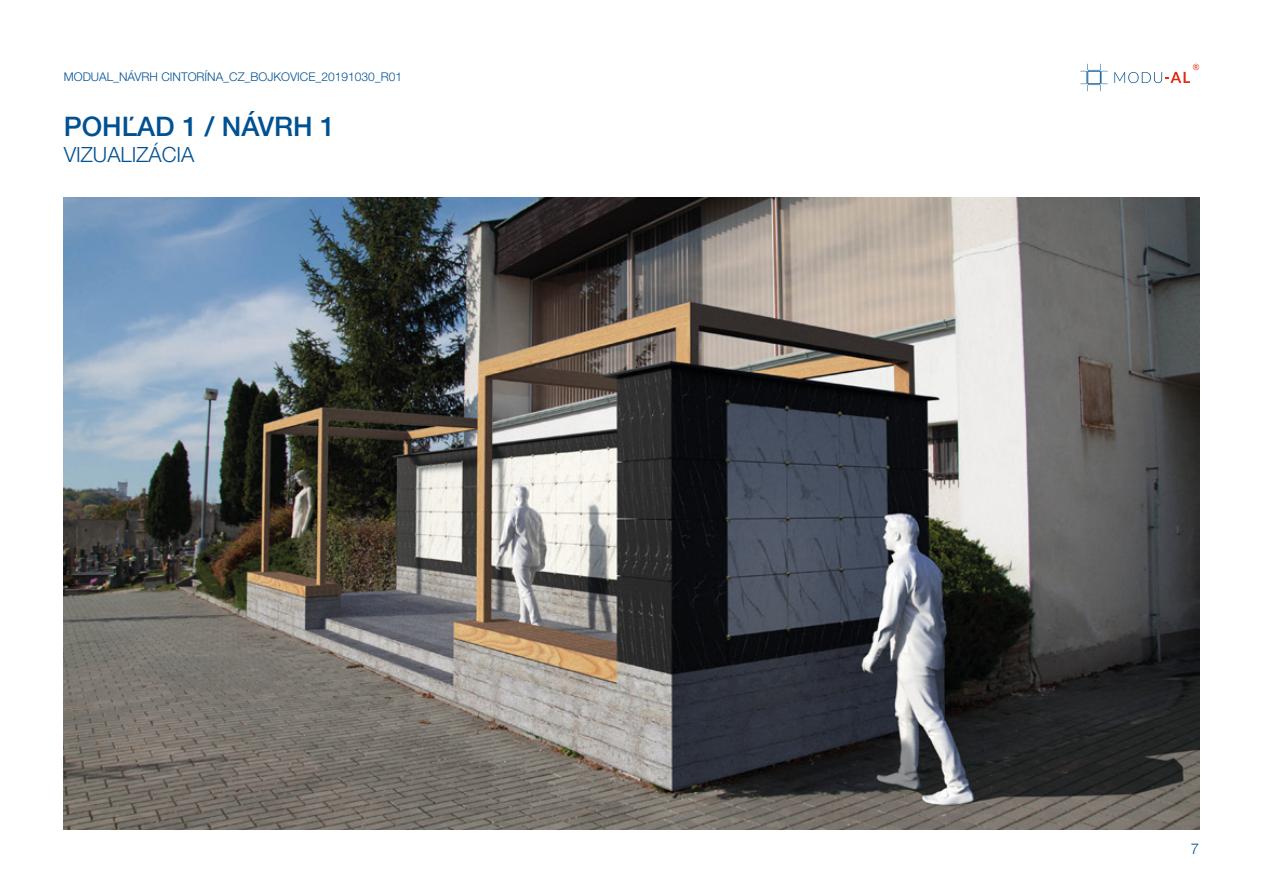
<style>
.page{position:relative;width:1263px;height:893px;background:#fff}
.page>*{position:absolute;margin:0;border:0;box-sizing:border-box;transform-origin:0 0}
.t1{font:500 27px "Helvetica Neue LT Pro";color:#005192}
.t2{font:300 21px "Helvetica Neue LT Pro";color:#005192}
.t3{font:300 15px "Helvetica Neue LT Com";color:#005192}
.t4{font:300 12px "Helvetica Neue LT Pro";color:#005192}
</style>
<div class="page">
<svg style="left:1114px;top:64px;width:85px;height:19px"></svg>
<svg style="left:1080px;top:64px;width:28px;height:27px"></svg>
<img style="left:64px;top:198px;width:1135px;height:631px">
<p class="t4" style="left:64px;top:69px;width:340px">MODUAL_NÁVRH CINTORÍNA_CZ_BOJKOVICE_20191030_R01</p>
<p class="t1" style="left:64px;top:110px;width:273px">POHĽAD 1 / NÁVRH 1</p>
<p class="t2" style="left:64px;top:142px;width:132px">VIZUALIZÁCIA</p>
<p class="t3" style="left:1191px;top:839px;width:10px">7</p>
</div>
